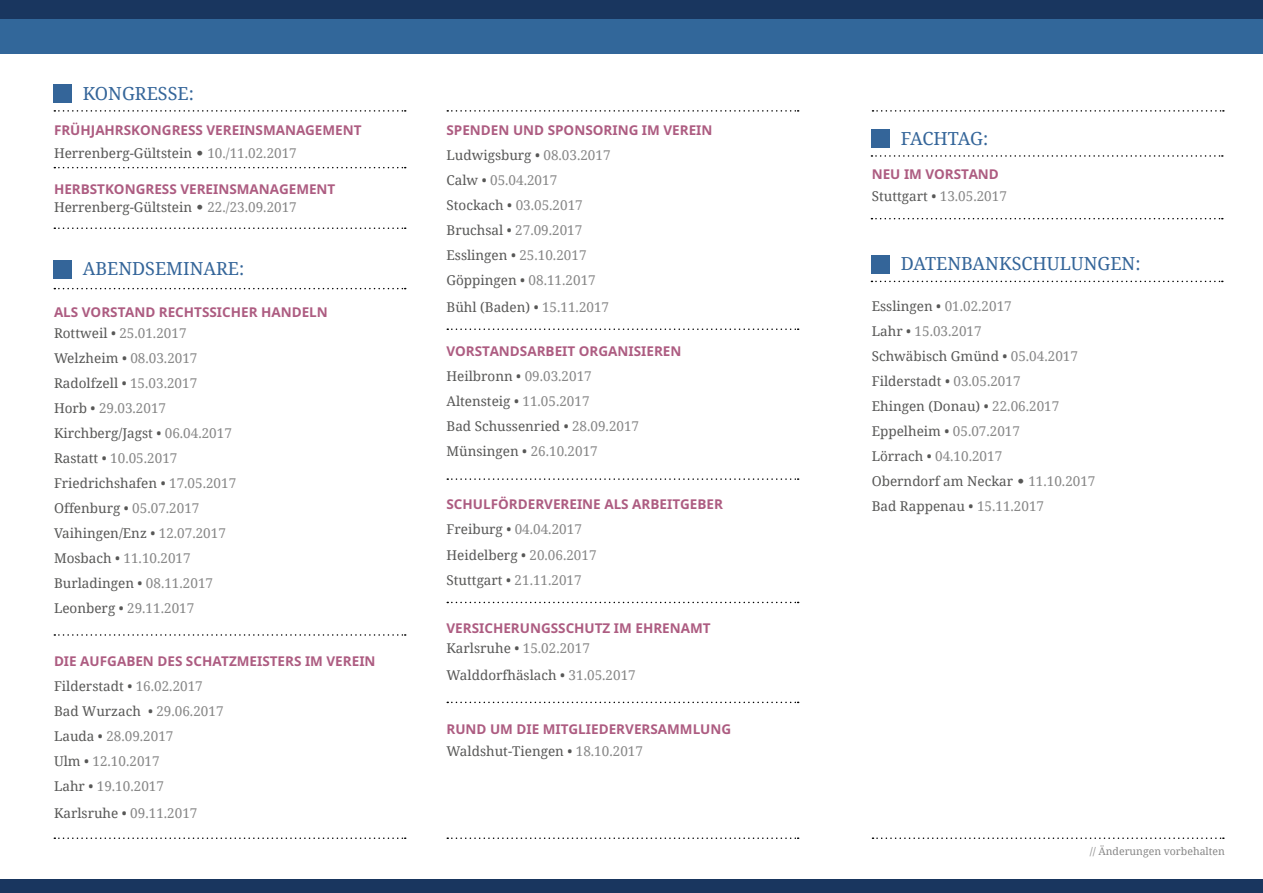
<style>
.page{position:relative;width:1263px;height:893px;background:#fff}
.page>*{position:absolute;margin:0;border:0;box-sizing:border-box;transform-origin:0 0}
.t1{font:18px "Noto Serif";color:#346599}
.t2{font:18px "Noto Serif";letter-spacing:-.02em;color:#346599}
.t3{font:13.5px/25px "Noto Serif";color:#575756}
.t4{font:700 13.5px "Noto Sans";color:#ad5c81}
.t5{font:13.5px/25px "Noto Serif";color:#878787}
.t6{font:10.5px "Noto Serif";color:#878787}
.s1{font-family:"Univers";font-weight:300;font-stretch:condensed}
.s2{color:#878787}
.s3{color:#575756}
</style>
<div class="page">
<div style="left:0;top:19px;width:1263px;height:35px;background:#32679a"></div>
<div style="left:0;top:0;width:1263px;height:19px;background:#19365f"></div>
<div style="left:0;top:879px;width:1263px;height:14px;background:#19365f"></div>
<svg style="left:54px;top:110px;width:352px;height:2px"></svg>
<svg style="left:54px;top:837px;width:352px;height:2px"></svg>
<svg style="left:54px;top:167px;width:352px;height:1px"></svg>
<svg style="left:871px;top:155px;width:352px;height:2px"></svg>
<svg style="left:871px;top:218px;width:352px;height:1px"></svg>
<svg style="left:871px;top:281px;width:352px;height:1px"></svg>
<svg style="left:54px;top:288px;width:352px;height:1px"></svg>
<svg style="left:54px;top:634px;width:352px;height:2px"></svg>
<svg style="left:54px;top:227px;width:352px;height:2px"></svg>
<svg style="left:447px;top:110px;width:352px;height:2px"></svg>
<svg style="left:447px;top:837px;width:352px;height:2px"></svg>
<svg style="left:447px;top:328px;width:352px;height:2px"></svg>
<svg style="left:872px;top:110px;width:352px;height:2px"></svg>
<svg style="left:872px;top:837px;width:352px;height:2px"></svg>
<div style="left:54px;top:85px;width:18px;height:18px;background:#346599"></div>
<div style="left:872px;top:130px;width:18px;height:18px;background:#346599"></div>
<div style="left:872px;top:255px;width:18px;height:18px;background:#346599"></div>
<div style="left:54px;top:260px;width:18px;height:19px;background:#346599"></div>
<svg style="left:447px;top:478px;width:352px;height:2px"></svg>
<svg style="left:447px;top:602px;width:352px;height:1px"></svg>
<svg style="left:447px;top:702px;width:352px;height:1px"></svg>
<h1 class="t1" style="left:83px;top:81px;width:113px">KONGRESSE:</h1>
<p class="t4" style="left:54px;top:121px;width:309px">FRÜHJAHRSKONGRESS VEREINSMANAGEMENT</p>
<p class="t3" style="left:54px;top:140px;width:244px">Herrenberg-Gültstein <span class="s1">•</span> <span class="s2">10./11.02.2017</span></p>
<p class="t4" style="left:54px;top:179px;width:283px">HERBSTKONGRESS VEREINSMANAGEMENT</p>
<p class="t3" style="left:54px;top:194px;width:244px">Herrenberg-Gültstein <span class="s1">•</span> <span class="s2">22./23.09.2017</span></p>
<p class="t4" style="left:446px;top:121px;width:267px">SPENDEN UND SPONSORING IM VEREIN</p>
<p class="t5" style="left:446px;top:142px;width:166px"><span class="s3">Ludwigsburg •</span> 08.03.2017<br><span class="s3">Calw •</span> 05.04.2017<br><span class="s3">Stockach •</span> 03.05.2017<br><span class="s3">Bruchsal •</span> 27.09.2017<br><span class="s3">Esslingen •</span> 25.10.2017<br><span class="s3">Göppingen •</span> 08.11.2017</p>
<p class="t3" style="left:446px;top:294px;width:164px">Bühl (Baden) • <span class="s2">15.11.2017</span></p>
<p class="t4" style="left:446px;top:342px;width:236px">VORSTANDSARBEIT ORGANISIEREN</p>
<p class="t3" style="left:446px;top:364px;width:194px">Heilbronn • <span class="s2">09.03.2017<br></span>Altensteig • <span class="s2">11.05.2017<br></span>Bad Schussenried • <span class="s2">28.09.2017<br></span>Münsingen • <span class="s2">26.10.2017</span></p>
<p class="t4" style="left:446px;top:495px;width:278px">SCHULFÖRDERVEREINE ALS ARBEITGEBER</p>
<p class="t3" style="left:446px;top:517px;width:152px">Freiburg • <span class="s2">04.04.2017<br></span>Heidelberg • <span class="s2">20.06.2017<br></span>Stuttgart • <span class="s2">21.11.2017</span></p>
<p class="t4" style="left:446px;top:618px;width:266px">VERSICHERUNGSSCHUTZ IM EHRENAMT</p>
<p class="t3" style="left:446px;top:635px;width:191px;line-height:26.5px">Karlsruhe • <span class="s2">15.02.2017<br></span>Walddorfhäslach • <span class="s2">31.05.2017</span></p>
<h1 class="t2" style="left:901px;top:126px;width:89px">FACHTAG:</h1>
<p class="t4" style="left:872px;top:165px;width:129px">NEU IM VORSTAND</p>
<p class="t3" style="left:872px;top:184px;width:137px">Stuttgart • <span class="s2">13.05.2017</span></p>
<h1 class="t1" style="left:83px;top:257px;width:163px">ABENDSEMINARE:</h1>
<h1 class="t1" style="left:901px;top:251px;width:241px">DATENBANKSCHULUNGEN:</h1>
<p class="t3" style="left:872px;top:293px;width:225px">Esslingen • <span class="s2">01.02.2017<br></span>Lahr • <span class="s2">15.03.2017<br></span>Schwäbisch Gmünd • <span class="s2">05.04.2017<br></span>Filderstadt • <span class="s2">03.05.2017<br></span>Ehingen (Donau) • <span class="s2">22.06.2017<br></span>Eppelheim • <span class="s2">05.07.2017<br></span>Lörrach • <span class="s2">04.10.2017<br></span>Oberndorf am Neckar <span class="s1">•</span> <span class="s2">11.10.2017<br></span>Bad Rappenau • <span class="s2">15.11.2017</span></p>
<p class="t4" style="left:54px;top:303px;width:275px">ALS VORSTAND RECHTSSICHER HANDELN</p>
<p class="t3" style="left:54px;top:320px;width:184px">Rottweil • <span class="s2">25.01.2017<br></span>Welzheim • <span class="s2">08.03.2017<br></span>Radolfzell • <span class="s2">15.03.2017<br></span>Horb • <span class="s2">29.03.2017<br></span>Kirchberg/Jagst • <span class="s2">06.04.2017<br></span>Rastatt • <span class="s2">10.05.2017<br></span>Friedrichshafen • <span class="s2">17.05.2017<br></span>Offenburg • <span class="s2">05.07.2017<br></span>Vaihingen/Enz • <span class="s2">12.07.2017<br></span>Mosbach • <span class="s2">11.10.2017<br></span>Burladingen • <span class="s2">08.11.2017<br></span>Leonberg • <span class="s2">29.11.2017</span></p>
<p class="t4" style="left:54px;top:652px;width:323px">DIE AUFGABEN DES SCHATZMEISTERS IM VEREIN</p>
<p class="t5" style="left:54px;top:673px;width:171px"><span class="s3">Filderstadt •</span> 16.02.2017<br><span class="s3">Bad Wurzach •</span> 29.06.2017<br><span class="s3">Lauda •</span> 28.09.2017<br><span class="s3">Ulm •</span> 12.10.2017<br><span class="s3">Lahr •</span> 19.10.2017</p>
<p class="t3" style="left:54px;top:800px;width:145px">Karlsruhe • <span class="s2">09.11.2017</span></p>
<p class="t4" style="left:446px;top:719px;width:286px">RUND UM DIE MITGLIEDERVERSAMMLUNG</p>
<p class="t3" style="left:446px;top:738px;width:198px">Waldshut-Tiengen • <span class="s2">18.10.2017</span></p>
<p class="t6" style="left:1090px;top:844px;width:137px">// Änderungen vorbehalten</p>
</div>
